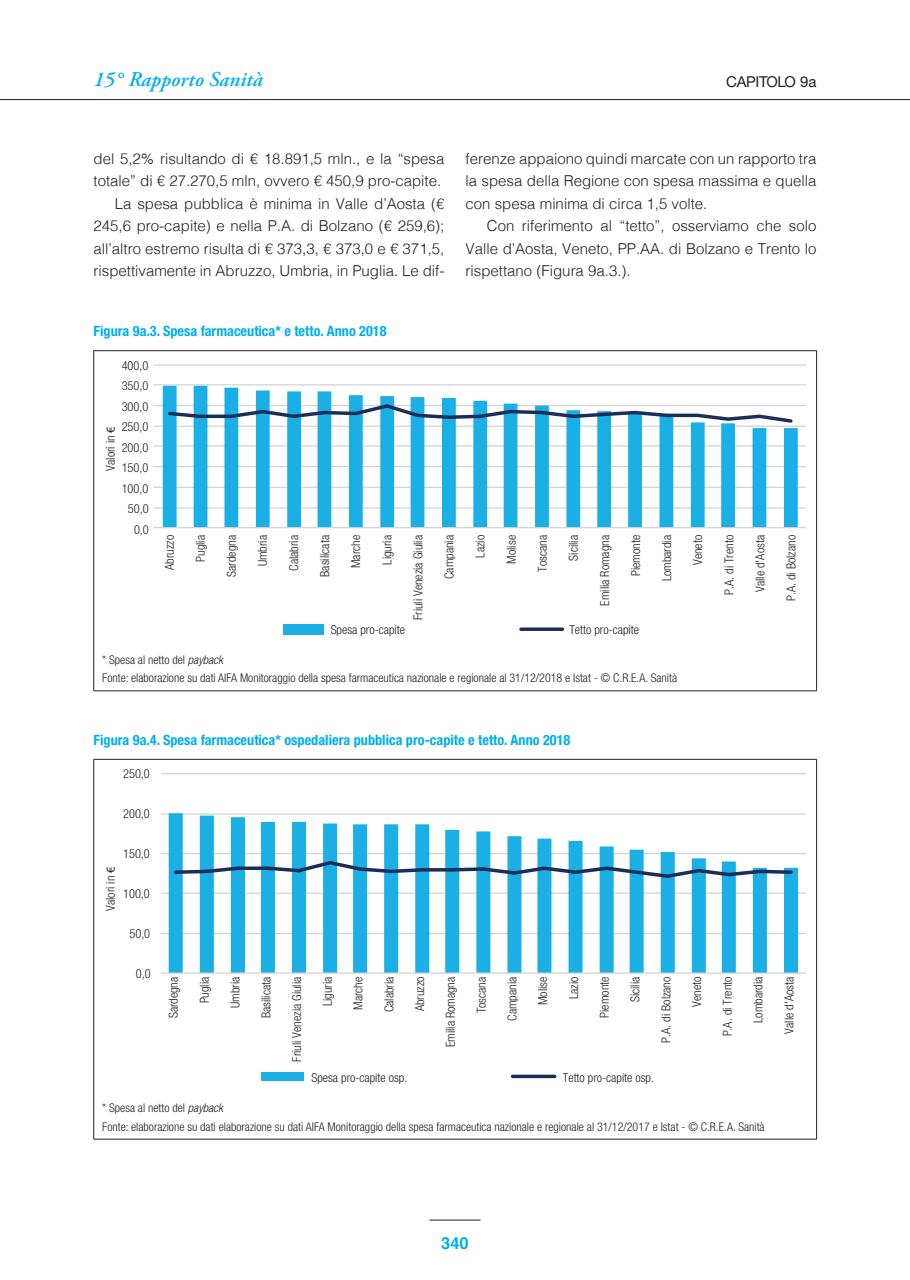
<style>
.page{position:relative;width:910px;height:1280px;background:#fff}
.page>*{position:absolute;margin:0;border:0;box-sizing:border-box;transform-origin:0 0}
.t1{font:italic 600 21px "Adobe Garamond Pro";color:#00aeef}
.t2{font:700 16.5px "Helvetica";color:#00aeef}
.t3{font:300 15px/22.5px "Helvetica";color:#231f20;text-align:justify}
.t4{font:15px "Helvetica Neue";letter-spacing:-.025em;color:#231f20}
.t5{font:700 condensed 14.25px "Helvetica Neue";color:#00aeef}
.t6{font:300 condensed 12.45px "Helvetica Neue";color:#231f20}
.t7{font:300 condensed 12.3px "Helvetica Neue";color:#231f20}
.t8{font:300 condensed 12px/18.6px "Helvetica Neue";color:#231f20}
.s1{font-family:"Myriad Pro";font-weight:400;font-stretch:normal}
.s2{font-style:italic}
</style>
<div class="page">
<hr style="left:0;top:99px;width:910px;height:1px;background:#231f20">
<hr style="left:429px;top:1220px;width:51px;height:1px;background:#231f20">
<hr style="left:94px;top:350px;width:723px;height:1px;background:#231f20">
<hr style="left:93px;top:351px;width:1px;height:340px;background:#231f20">
<hr style="left:816px;top:351px;width:1px;height:340px;background:#231f20">
<hr style="left:94px;top:690px;width:723px;height:1px;background:#231f20">
<hr style="left:153px;top:507px;width:653px;height:1px;background:#d1d2d4">
<hr style="left:153px;top:487px;width:653px;height:1px;background:#d1d2d4">
<hr style="left:153px;top:466px;width:653px;height:1px;background:#d1d2d4">
<hr style="left:153px;top:445px;width:653px;height:1px;background:#d1d2d4">
<hr style="left:153px;top:426px;width:653px;height:1px;background:#d1d2d4">
<hr style="left:153px;top:405px;width:653px;height:1px;background:#d1d2d4">
<hr style="left:153px;top:384px;width:653px;height:1px;background:#d1d2d4">
<hr style="left:153px;top:364px;width:653px;height:2px;background:#d1d2d4">
<svg style="left:163px;top:386px;width:635px;height:141px"></svg>
<hr style="left:153px;top:527px;width:653px;height:1px;background:#d1d2d4">
<svg style="left:166px;top:402px;width:629px;height:23px"></svg>
<div style="left:283px;top:624px;width:41px;height:11px;background:#1aafe5"></div>
<svg style="left:521px;top:627px;width:41px;height:4px"></svg>
<hr style="left:94px;top:759px;width:723px;height:1px;background:#231f20">
<hr style="left:93px;top:759px;width:1px;height:380px;background:#231f20">
<hr style="left:816px;top:759px;width:1px;height:380px;background:#231f20">
<hr style="left:94px;top:1139px;width:723px;height:1px;background:#231f20">
<hr style="left:161px;top:933px;width:645px;height:1px;background:#d1d2d4">
<hr style="left:161px;top:892px;width:645px;height:2px;background:#d1d2d4">
<hr style="left:161px;top:853px;width:645px;height:1px;background:#d1d2d4">
<hr style="left:161px;top:813px;width:645px;height:2px;background:#d1d2d4">
<hr style="left:161px;top:773px;width:645px;height:1px;background:#d1d2d4">
<svg style="left:169px;top:813px;width:629px;height:159px"></svg>
<hr style="left:161px;top:972px;width:645px;height:2px;background:#d1d2d4">
<svg style="left:172px;top:859px;width:623px;height:21px"></svg>
<div style="left:262px;top:1072px;width:42px;height:8px;background:#1aafe5"></div>
<hr style="left:513px;top:1075px;width:42px;height:3px;background:#1b2e5a">
<h1 class="t1" style="left:94px;top:67px;width:170px">15° Rapporto Sanità</h1>
<p class="t4" style="left:726px;top:73px;width:92px">CAPITOLO 9a</p>
<p class="t3" style="left:94px;top:146px;width:352px;text-align:right">del 5,2% risultando di € 18.891,5 mln., e la “spesa totale” di € 27.270,5 mln, ovvero € 450,9 pro-capite.<br>La spesa pubblica è minima in Valle d’Aosta (€ 245,6 pro-capite) e nella P.A. di Bolzano (€ 259,6); all’altro estremo risulta di € 373,3, € 373,0 e € 371,5, rispettivamente in Abruzzo, Umbria, in Puglia. Le dif-</p>
<p class="t3" style="left:466px;top:146px;width:352px">ferenze appaiono quindi marcate con un rapporto tra la spesa della Regione con spesa massima e quella con spesa minima di circa 1,5 volte.</p>
<p class="t3" style="left:466px;top:214px;width:352px;text-indent:21px">Con riferimento al “tetto”, osserviamo che solo Valle d’Aosta, Veneto, PP.AA. di Bolzano e Trento lo rispettano (Figura 9a.3.).</p>
<p class="t5" style="left:94px;top:322px;width:295px">Figura 9a.3. Spesa farmaceutica* e tetto. Anno 2018</p>
<p class="t7" style="left:122px;top:358px;width:28px">400,0</p>
<p class="t7" style="left:122px;top:379px;width:28px">350,0</p>
<p class="t7" style="left:122px;top:399px;width:28px">300,0</p>
<p class="t7" style="left:122px;top:420px;width:28px">250,0</p>
<p class="t6" style="left:103px;top:470px;width:46px;rotate:-90deg">Valori in <span class="s1">€</span></p>
<p class="t7" style="left:122px;top:440px;width:28px">200,0</p>
<p class="t7" style="left:122px;top:461px;width:28px">150,0</p>
<p class="t7" style="left:122px;top:481px;width:28px">100,0</p>
<p class="t7" style="left:128px;top:502px;width:22px">50,0</p>
<p class="t7" style="left:134px;top:522px;width:16px">0,0</p>
<p class="t7" style="left:162px;top:570px;width:36px;rotate:-90deg">Abruzzo</p>
<p class="t7" style="left:193px;top:562px;width:28px;rotate:-90deg">Puglia</p>
<p class="t7" style="left:225px;top:577px;width:43px;rotate:-90deg">Sardegna</p>
<p class="t7" style="left:256px;top:566px;width:33px;rotate:-90deg">Umbria</p>
<p class="t7" style="left:287px;top:571px;width:37px;rotate:-90deg">Calabria</p>
<p class="t7" style="left:318px;top:577px;width:43px;rotate:-90deg">Basilicata</p>
<p class="t7" style="left:349px;top:568px;width:35px;rotate:-90deg">Marche</p>
<p class="t7" style="left:380px;top:565px;width:31px;rotate:-90deg">Liguria</p>
<p class="t7" style="left:411px;top:620px;width:86px;rotate:-90deg">Friuli Venezia Giulia</p>
<p class="t7" style="left:442px;top:579px;width:45px;rotate:-90deg">Campania</p>
<p class="t7" style="left:473px;top:558px;width:24px;rotate:-90deg">Lazio</p>
<p class="t7" style="left:504px;top:563px;width:30px;rotate:-90deg">Molise</p>
<p class="t7" style="left:535px;top:572px;width:38px;rotate:-90deg">Toscana</p>
<p class="t7" style="left:566px;top:560px;width:27px;rotate:-90deg">Sicilia</p>
<p class="t7" style="left:598px;top:606px;width:72px;rotate:-90deg">Emilia Romagna</p>
<p class="t7" style="left:629px;top:576px;width:42px;rotate:-90deg">Piemonte</p>
<p class="t7" style="left:660px;top:581px;width:48px;rotate:-90deg">Lombardia</p>
<p class="t7" style="left:691px;top:565px;width:32px;rotate:-90deg">Veneto</p>
<p class="t7" style="left:722px;top:595px;width:61px;rotate:-90deg">P.A. di Trento</p>
<p class="t7" style="left:753px;top:592px;width:58px;rotate:-90deg">Valle d'Aosta</p>
<p class="t7" style="left:784px;top:601px;width:67px;rotate:-90deg">P.A. di Bolzano</p>
<p class="t7" style="left:331px;top:623px;width:76px">Spesa pro-capite</p>
<p class="t7" style="left:569px;top:623px;width:71px">Tetto pro-capite</p>
<p class="t8" style="left:102px;top:650px;width:576px">* Spesa al netto del <span class="s2">payback<br></span>Fonte: elaborazione su dati AIFA Monitoraggio della spesa farmaceutica nazionale e regionale al 31/12/2018 e Istat - © C.R.E.A. Sanità</p>
<p class="t5" style="left:94px;top:731px;width:478px">Figura 9a.4. Spesa farmaceutica* ospedaliera pubblica pro-capite e tetto. Anno 2018</p>
<p class="t7" style="left:123px;top:767px;width:28px">250,0</p>
<p class="t7" style="left:123px;top:807px;width:28px">200,0</p>
<p class="t6" style="left:103px;top:911px;width:46px;rotate:-90deg">Valori in <span class="s1">€</span></p>
<p class="t7" style="left:123px;top:847px;width:28px">150,0</p>
<p class="t7" style="left:123px;top:887px;width:28px">100,0</p>
<p class="t7" style="left:129px;top:926px;width:22px">50,0</p>
<p class="t7" style="left:136px;top:966px;width:16px">0,0</p>
<p class="t6" style="left:166px;top:1018px;width:43px;rotate:-90deg">Sardegna</p>
<p class="t6" style="left:197px;top:1003px;width:28px;rotate:-90deg">Puglia</p>
<p class="t6" style="left:228px;top:1008px;width:33px;rotate:-90deg">Umbria</p>
<p class="t6" style="left:259px;top:1018px;width:43px;rotate:-90deg">Basilicata</p>
<p class="t6" style="left:290px;top:1061px;width:86px;rotate:-90deg">Friuli Venezia Giulia</p>
<p class="t6" style="left:320px;top:1006px;width:31px;rotate:-90deg">Liguria</p>
<p class="t6" style="left:351px;top:1010px;width:35px;rotate:-90deg">Marche</p>
<p class="t6" style="left:382px;top:1012px;width:37px;rotate:-90deg">Calabria</p>
<p class="t6" style="left:413px;top:1011px;width:36px;rotate:-90deg">Abruzzo</p>
<p class="t6" style="left:443px;top:1047px;width:72px;rotate:-90deg">Emilia Romagna</p>
<p class="t6" style="left:474px;top:1013px;width:38px;rotate:-90deg">Toscana</p>
<p class="t6" style="left:505px;top:1021px;width:45px;rotate:-90deg">Campania</p>
<p class="t6" style="left:536px;top:1005px;width:30px;rotate:-90deg">Molise</p>
<p class="t6" style="left:566px;top:999px;width:24px;rotate:-90deg">Lazio</p>
<p class="t6" style="left:597px;top:1018px;width:42px;rotate:-90deg">Piemonte</p>
<p class="t6" style="left:628px;top:1002px;width:27px;rotate:-90deg">Sicilia</p>
<p class="t6" style="left:659px;top:1043px;width:67px;rotate:-90deg">P.A. di Bolzano</p>
<p class="t6" style="left:690px;top:1007px;width:32px;rotate:-90deg">Veneto</p>
<p class="t6" style="left:720px;top:1036px;width:61px;rotate:-90deg">P.A. di Trento</p>
<p class="t6" style="left:751px;top:1023px;width:48px;rotate:-90deg">Lombardia</p>
<p class="t6" style="left:782px;top:1033px;width:58px;rotate:-90deg">Valle d'Aosta</p>
<p class="t6" style="left:311px;top:1071px;width:97px">Spesa pro-capite osp.</p>
<p class="t6" style="left:563px;top:1071px;width:93px">Tetto pro-capite osp.</p>
<p class="t8" style="left:102px;top:1098px;width:664px">* Spesa al netto del <span class="s2">payback<br></span>Fonte: elaborazione su dati elaborazione su dati AIFA Monitoraggio della spesa farmaceutica nazionale e regionale al 31/12/2017 e Istat - © C.R.E.A. Sanità</p>
<p class="t2" style="left:441px;top:1229px;width:29px">340</p>
</div>
